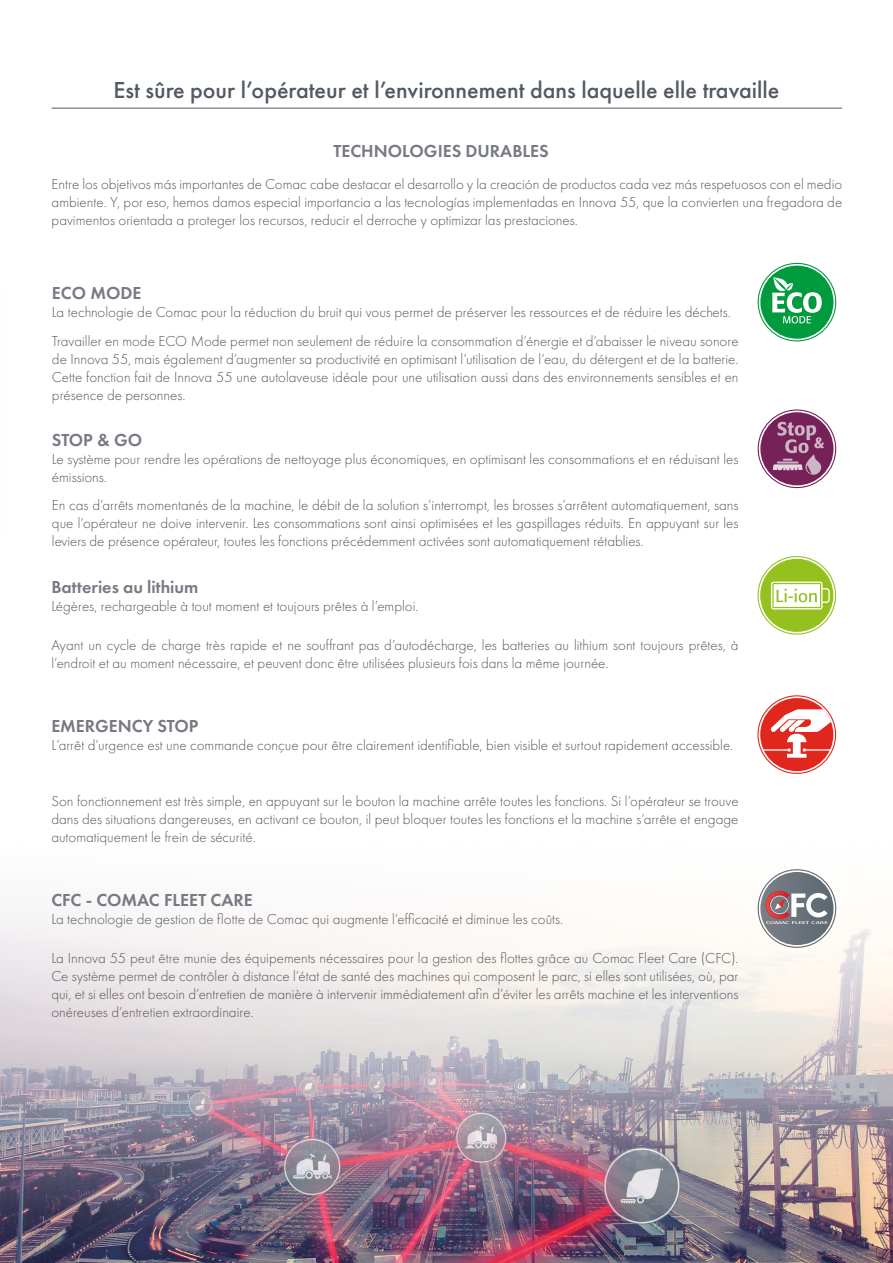
<style>
.page{position:relative;width:893px;height:1263px;background:#fff}
.page>*{position:absolute;margin:0;border:0;box-sizing:border-box;transform-origin:0 0}
.t1{font:500 24px "Futura PT";color:#525962}
.t2{font:600 18px "Futura PT";color:#777a82}
.t3{font:300 15px/18px "Futura PT";color:#575756;text-align:justify}
</style>
<div class="page">
<hr style="left:52px;top:108px;width:790px;height:1px;background:#525962">
<img style="left:0;top:750px;width:893px;height:513px">
<div style="left:758px;top:869px;width:78px;height:79px;border:1px solid #5c6771;border-radius:50%"></div>
<div style="left:760px;top:872px;width:73px;height:73px;background:linear-gradient(to right,#7f848c,#5a656f);border-radius:37px"></div>
<svg style="left:766px;top:891px;width:62px;height:33px"></svg>
<div style="left:757px;top:556px;width:79px;height:79px;border:1px solid #95c11f;border-radius:50%"></div>
<div style="left:760px;top:559px;width:73px;height:73px;background:#95c11f;border-radius:50%"></div>
<svg style="left:771px;top:582px;width:59px;height:27px"></svg>
<svg style="left:758px;top:696px;width:77px;height:77px"></svg>
<div style="left:757px;top:695px;width:79px;height:79px;border:1px solid #e1261d;border-radius:50%"></div>
<div style="left:760px;top:698px;width:73px;height:73px;background:#e1261d;border-radius:50%"></div>
<svg style="left:762px;top:709px;width:69px;height:49px"></svg>
<div style="left:758px;top:263px;width:78px;height:78px;border:1px solid #009b3e;border-radius:50%"></div>
<div style="left:760px;top:266px;width:73px;height:73px;background:#009b3e;border-radius:50%"></div>
<svg style="left:772px;top:277px;width:50px;height:46px"></svg>
<div style="left:758px;top:409px;width:78px;height:79px;border:1px solid #762157;border-radius:50%"></div>
<div style="left:760px;top:412px;width:73px;height:73px;background:#762157;border-radius:50%"></div>
<svg style="left:773px;top:422px;width:51px;height:53px"></svg>
<h1 class="t1" style="left:114px;top:76px;width:667px">Est sûre pour l’opérateur et l’environnement dans laquelle elle travaille</h1>
<p class="t2" style="left:334px;top:139px;width:217px">TECHNOLOGIES DURABLES</p>
<p class="t3" style="left:52px;top:175px;width:792px">Entre los objetivos más importantes de Comac cabe destacar el desarrollo y la creación de productos cada vez más respetuosos con el medio ambiente. Y, por eso, hemos damos especial importancia a las tecnologías implementadas en Innova 55, que la convierten una fregadora de pavimentos orientada a proteger los recursos, reducir el derroche y optimizar las prestaciones.</p>
<p class="t2" style="left:52px;top:282px;width:91px">ECO MODE</p>
<p class="t3" style="left:52px;top:304px;width:680px">La technologie de Comac pour la réduction du bruit qui vous permet de préserver les ressources et de réduire les déchets.</p>
<p class="t3" style="left:52px;top:332px;width:688px">Travailler en mode ECO Mode permet non seulement de réduire la consommation d’énergie et d’abaisser le niveau sonore de Innova 55, mais également d’augmenter sa productivité en optimisant l’utilisation de l’eau, du détergent et de la batterie.<br>Cette fonction fait de Innova 55 une autolaveuse idéale pour une utilisation aussi dans des environnements sensibles et en présence de personnes.</p>
<p class="t2" style="left:52px;top:429px;width:92px">STOP &amp; GO</p>
<p class="t3" style="left:52px;top:450px;width:688px">Le système pour rendre les opérations de nettoyage plus économiques, en optimisant les consommations et en réduisant les émissions.</p>
<p class="t3" style="left:52px;top:496px;width:688px">En cas d’arrêts momentanés de la machine, le débit de la solution s’interrompt, les brosses s’arrêtent automatiquement, sans que l’opérateur ne doive intervenir. Les consommations sont ainsi optimisées et les gaspillages réduits. En appuyant sur les leviers de présence opérateur, toutes les fonctions précédemment activées sont automatiquement rétablies.</p>
<p class="t2" style="left:51px;top:575px;width:149px">Batteries au lithium</p>
<p class="t3" style="left:51px;top:597px;width:369px">Légères, rechargeable à tout moment et toujours prêtes à l’emploi.</p>
<p class="t3" style="left:51px;top:636px;width:689px">Ayant un cycle de charge très rapide et ne souffrant pas d’autodécharge, les batteries au lithium sont toujours prêtes, à l’endroit et au moment nécessaire, et peuvent donc être utilisées plusieurs fois dans la même journée.</p>
<p class="t2" style="left:51px;top:715px;width:149px">EMERGENCY STOP</p>
<p class="t3" style="left:51px;top:736px;width:683px">L’arrêt d’urgence est une commande conçue pour être clairement identifiable, bien visible et surtout rapidement accessible.</p>
<p class="t3" style="left:51px;top:792px;width:689px">Son fonctionnement est très simple, en appuyant sur le bouton la machine arrête toutes les fonctions. Si l’opérateur se trouve dans des situations dangereuses, en activant ce bouton, il peut bloquer toutes les fonctions et la machine s’arrête et engage automatiquement le frein de sécurité.</p>
<p class="t2" style="left:51px;top:888px;width:203px">CFC - COMAC FLEET CARE</p>
<p class="t3" style="left:51px;top:910px;width:513px">La technologie de gestion de flotte de Comac qui augmente l’efficacité et diminue les coûts.</p>
<p class="t3" style="left:51px;top:949px;width:689px">La Innova 55 peut être munie des équipements nécessaires pour la gestion des flottes grâce au Comac Fleet Care (CFC).<br>Ce système permet de contrôler à distance l’état de santé des machines qui composent le parc, si elles sont utilisées, où, par qui, et si elles ont besoin d’entretien de manière à intervenir immédiatement afin d’éviter les arrêts machine et les interventions onéreuses d’entretien extraordinaire.</p>
</div>
